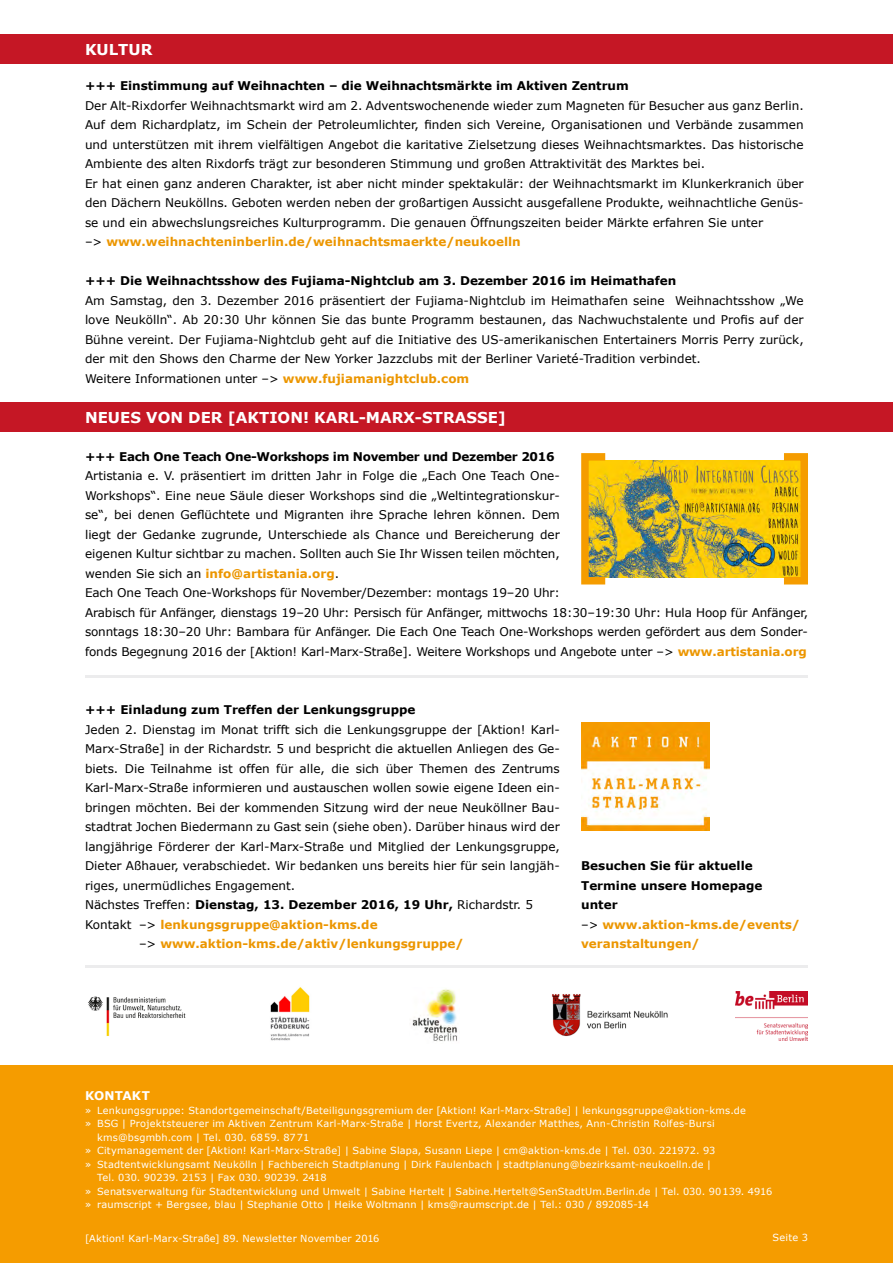
<style>
.page{position:relative;width:893px;height:1263px;background:#fff}
.page>*{position:absolute;margin:0;border:0;box-sizing:border-box;transform-origin:0 0}
._3_Überschrift_1{font:700 15px "Verdana";color:#fff}
._5_Fließtext{font:12px/19.5px "Verdana";letter-spacing:-.01em;color:#000;text-align:justify}
._2_Anrede{font:12px/19.5px "Verdana";color:#000;text-align:justify}
._2_Anrede-2{font:700 12px "Verdana";letter-spacing:-.005em;color:#000}
._5_Fließtext-2{font:700 12px/19.5px "Verdana";color:#ec9600}
._5_Fließtext-3{font:700 12px "Verdana";color:#000}
._2_Anrede-3{font:700 12px "Verdana";color:#ec9600}
._5_Fließtext-4{font:700 12px "Verdana";letter-spacing:-.025em;color:#000}
._8_Kontakt_Überschri{font:700 12px "Verdana";letter-spacing:.015em;color:#fff}
._9_Kontaktdaten{font:9.75px "Verdana";letter-spacing:.02em;color:#fff}
._9_Kontaktdaten-2{font:9.75px "Verdana";color:#fff}
.s1{font-weight:400;color:#000}
.s2{font-weight:700;color:#ec9600}
.s3{font-weight:400}
</style>
<div class="page">
<div style="left:0;top:402px;width:893px;height:30px;background:#c51725"></div>
<div style="left:0;top:1065px;width:893px;height:198px;background:#f59c00"></div>
<div style="left:0;top:34px;width:893px;height:30px;background:#c51725"></div>
<hr style="left:85px;top:965px;width:723px;height:3px;background:#ececed">
<hr style="left:85px;top:675px;width:723px;height:2px;background:#ececed">
<img style="left:613px;top:461px;width:163px;height:117px">
<img style="left:581px;top:723px;width:128px;height:108px">
<img style="left:88px;top:996px;width:98px;height:40px">
<img style="left:270px;top:987px;width:40px;height:54px">
<img style="left:412px;top:988px;width:45px;height:53px">
<img style="left:552px;top:994px;width:116px;height:42px">
<img style="left:735px;top:991px;width:73px;height:50px">
<img style="left:581px;top:453px;width:32px;height:132px">
<svg style="left:776px;top:453px;width:32px;height:132px;background:#e4af0d"></svg>
<h2 class="_3_Überschrift_1" style="left:85px;top:39px;width:69px">KULTUR</h2>
<h3 class="_2_Anrede-2" style="left:85px;top:77px;width:545px">+++ Einstimmung auf Weihnachten – die Weihnachtsmärkte im Aktiven Zentrum</h3>
<h3 class="_2_Anrede" style="left:85px;top:95px;width:720px">Der Alt-Rixdorfer Weihnachtsmarkt wird am 2. Adventswochenende wieder zum Magneten für Besucher aus ganz Berlin.<br>Auf dem Richardplatz, im Schein der Petroleumlichter, finden sich Vereine, Organisationen und Verbände zusammen und unterstützen mit ihrem vielfältigen Angebot die karitative Zielsetzung dieses Weihnachtsmarktes. Das historische Ambiente des alten Rixdorfs trägt zur besonderen Stimmung und großen Attraktivität des Marktes bei.</h3>
<h3 class="_2_Anrede" style="left:85px;top:173px;width:720px">Er hat einen ganz anderen Charakter, ist aber nicht minder spektakulär: der Weihnachtsmarkt im Klunkerkranich über den Dächern Neuköllns. Geboten werden neben der großartigen Aussicht ausgefallene Produkte, weihnachtliche Genüs&shy;se und ein abwechslungsreiches Kulturprogramm. Die genauen Öffnungszeiten beider Märkte erfahren Sie unter</h3>
<h3 class="_2_Anrede-3" style="left:85px;top:233px;width:437px"><span class="s1">–&gt;</span> www.weihnachteninberlin.de/weihnachtsmaerkte/neukoelln</h3>
<h3 class="_2_Anrede-2" style="left:85px;top:272px;width:593px">+++ Die Weihnachtsshow des Fujiama-Nightclub am 3. Dezember 2016 im Heimathafen</h3>
<h3 class="_2_Anrede" style="left:85px;top:290px;width:720px">Am Samstag, den 3. Dezember 2016 präsentiert der Fujiama-Nightclub im Heimathafen seine Weihnachtsshow „We love Neukölln“. Ab 20:30 Uhr können Sie das bunte Programm bestaunen, das Nachwuchstalente und Profis auf der Bühne vereint. Der Fujiama-Nightclub geht auf die Initiative des US-amerikanischen Entertainers Morris Perry zurück, der mit den Shows den Charme der New Yorker Jazzclubs mit der Berliner Varieté-Tradition verbindet.</h3>
<h3 class="_2_Anrede" style="left:85px;top:368px;width:386px">Weitere Informationen unter –&gt; <span class="s2">www.fujiamanightclub.com</span></h3>
<h2 class="_3_Überschrift_1" style="left:85px;top:407px;width:423px">NEUES VON DER [AKTION! KARL-MARX-STRASSE]</h2>
<p class="_5_Fließtext-4" style="left:85px;top:448px;width:471px">+++ Each One Teach One-Workshops im November und Dezember 2016</p>
<p class="_5_Fließtext" style="left:85px;top:466px;width:476px">Artistania e. V. präsentiert im dritten Jahr in Folge die „Each One Teach One-Workshops“. Eine neue Säule dieser Workshops sind die „Weltintegrationskur&shy;se“, bei denen Geflüchtete und Migranten ihre Sprache lehren können. Dem liegt der Gedanke zugrunde, Unterschiede als Chance und Bereicherung der eigenen Kultur sichtbar zu machen. Sollten auch Sie Ihr Wissen teilen möchten, wenden Sie sich an <span class="s2">info@artistania.org</span>.</p>
<p class="_5_Fließtext" style="left:85px;top:583px;width:724px;text-align:left">Each One Teach One-Workshops für November/Dezember: montags 19–20 Uhr:<br>Arabisch für Anfänger, dienstags 19–20 Uhr: Persisch für Anfänger, mittwochs 18:30–19:30 Uhr: Hula Hoop für Anfänger, sonntags 18:30–20 Uhr: Bambara für Anfänger. Die Each One Teach One-Workshops werden gefördert aus dem Sonder&shy;fonds Begegnung 2016 der [Aktion! Karl-Marx-Straße]. Weitere Workshops und Angebote unter –&gt; <span class="s2">www.artistania.org</span></p>
<h3 class="_2_Anrede-2" style="left:85px;top:701px;width:332px">+++ Einladung zum Treffen der Lenkungsgruppe</h3>
<p class="_5_Fließtext" style="left:85px;top:719px;width:476px">Jeden 2. Dienstag im Monat trifft sich die Lenkungsgruppe der [Aktion! Karl-Marx-Straße] in der Richardstr. 5 und bespricht die aktuellen Anliegen des Ge&shy;biets. Die Teilnahme ist offen für alle, die sich über Themen des Zentrums Karl-Marx-Straße informieren und austauschen wollen sowie eigene Ideen ein&shy;bringen möchten. Bei der kommenden Sitzung wird der neue Neuköllner Bau&shy;stadtrat Jochen Biedermann zu Gast sein (siehe oben). Darüber hinaus wird der langjährige Förderer der Karl-Marx-Straße und Mitglied der Lenkungsgruppe, Dieter Aßhauer, verabschiedet. Wir bedanken uns bereits hier für sein langjäh&shy;riges, unermüdliches Engagement.</p>
<p class="_5_Fließtext-3" style="left:85px;top:896px;width:450px"><span class="s3">Nächstes Treffen:</span> Dienstag, 13. Dezember 2016, 19 Uhr, <span class="s3">Richardstr. 5</span></p>
<p class="_5_Fließtext-2" style="left:85px;top:914px;width:294px"><span class="s1">Kontakt –&gt;</span> lenkungsgruppe@aktion-kms.de</p>
<p class="_5_Fließtext-2" style="left:139px;top:934px;width:326px"><span class="s1">–&gt;</span> www.aktion-kms.de/aktiv/lenkungsgruppe/</p>
<p class="_5_Fließtext-3" style="left:581px;top:857px;width:173px">Besuchen Sie für aktuelle</p>
<p class="_5_Fließtext-3" style="left:581px;top:877px;width:183px">Termine unsere Homepage</p>
<p class="_5_Fließtext-3" style="left:581px;top:896px;width:38px">unter</p>
<p class="_5_Fließtext-2" style="left:581px;top:914px;width:221px"><span class="s1">–&gt;</span> www.aktion-kms.de/events/ veranstaltungen/</p>
<p class="_8_Kontakt_Überschri" style="left:85px;top:1087px;width:66px">KONTAKT</p>
<p class="_9_Kontaktdaten" style="left:85px;top:1104px;width:662px">» Lenkungsgruppe: Standortgemeinschaft/Beteiligungsgremium der [Aktion! Karl-Marx-Straße] | lenkungsgruppe@aktion-kms.de</p>
<p class="_9_Kontaktdaten" style="left:85px;top:1117px;width:631px">» BSG | Projektsteuerer im Aktiven Zentrum Karl-Marx-Straße | Horst Evertz, Alexander Matthes, Ann-Christin Rolfes-Bursi</p>
<p class="_9_Kontaktdaten" style="left:97px;top:1131px;width:214px">kms@bsgmbh.com | Tel. 030. 6859. 8771</p>
<p class="_9_Kontaktdaten" style="left:85px;top:1144px;width:632px">» Citymanagement der [Aktion! Karl-Marx-Straße] | Sabine Slapa, Susann Liepe | cm@aktion-kms.de | Tel. 030. 221972. 93</p>
<p class="_9_Kontaktdaten" style="left:85px;top:1158px;width:628px">» Stadtentwicklungsamt Neukölln | Fachbereich Stadtplanung | Dirk Faulenbach | stadtplanung@bezirksamt-neukoelln.de |</p>
<p class="_9_Kontaktdaten-2" style="left:97px;top:1171px;width:231px">Tel. 030. 90239. 2153 | Fax 030. 90239. 2418</p>
<p class="_9_Kontaktdaten" style="left:85px;top:1185px;width:689px">» Senatsverwaltung für Stadtentwicklung und Umwelt | Sabine Hertelt | Sabine.Hertelt@SenStadtUm.Berlin.de | Tel. 030. 90139. 4916</p>
<p class="_9_Kontaktdaten" style="left:85px;top:1198px;width:566px">» raumscript + Bergsee, blau | Stephanie Otto | Heike Woltmann | kms@raumscript.de | Tel.: 030 / 892085-14</p>
<p class="_9_Kontaktdaten" style="left:85px;top:1231px;width:296px">[Aktion! Karl-Marx-Straße] 89. Newsletter November 2016</p>
<p class="_9_Kontaktdaten" style="left:773px;top:1230px;width:37px">Seite 3</p>
</div>
